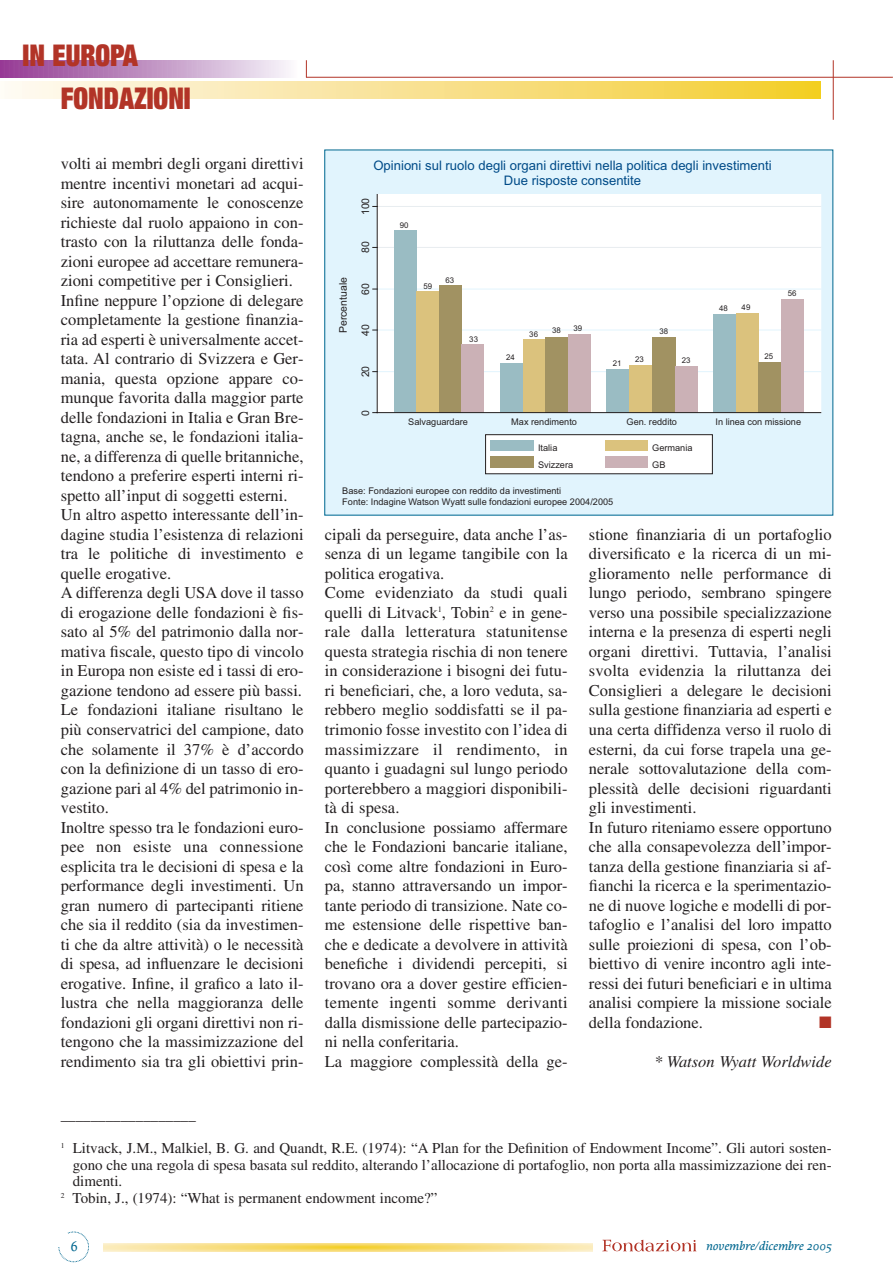
<style>
.page{position:relative;width:893px;height:1285px;background:#fff}
.page>*{position:absolute;margin:0;border:0;box-sizing:border-box;transform-origin:0 0}
.t1{font:900 expanded 30px "Helvetica Neue";color:#b23427;scale:.88 1}
.t2{font:16.5px/19.5px "Times";color:#231f20}
.t3{font:italic 16.5px "Times";color:#231f20}
.t4{font:16.5px "Zapf Dingbats ITC";color:#b23427}
.t5{font:15px "Times";color:#231f20}
.t6{font:500 15px "Proforma";color:#00678f}
.t7{font:13.2px/15.8px "Arial";color:#004b88;text-align:center}
.t8{font:italic 500 12.75px "Proforma";color:#00678f}
.t9{font:10.5px "Arial";color:#231f20}
.t10{font:9.15px/17.1px "Arial";color:#231f20}
.t11{font:7.8px "Arial";color:#231f20}
</style>
<div class="page">
<hr style="left:306px;top:77px;width:587px;height:1px;background:#b23427">
<hr style="left:833px;top:60px;width:1px;height:60px;background:#b23427">
<svg style="left:0;top:60px;width:821px;height:38px"></svg>
<svg style="left:104px;top:1243px;width:489px;height:8px;background:#f8df87"></svg>
<svg style="left:58px;top:1231px;width:31px;height:30px"></svg>
<svg style="left:602px;top:1239px;width:94px;height:12px"></svg>
<div style="left:325px;top:150px;width:508px;height:365px;background:#e1f4fd"></div>
<div style="left:377px;top:194px;width:444px;height:218px;background:#fff"></div>
<hr style="left:377px;top:371px;width:444px;height:1px;background:#e1f4fd">
<hr style="left:377px;top:329px;width:444px;height:1px;background:#e1f4fd">
<hr style="left:377px;top:288px;width:444px;height:1px;background:#e1f4fd">
<hr style="left:377px;top:247px;width:444px;height:1px;background:#e8edf0">
<hr style="left:377px;top:206px;width:444px;height:1px;background:#e8edf0">
<div style="left:394px;top:230px;width:22px;height:182px;background:#9abcc3"></div>
<div style="left:416px;top:291px;width:23px;height:121px;background:#dbc27d"></div>
<div style="left:439px;top:285px;width:23px;height:127px;background:#a19262"></div>
<div style="left:462px;top:344px;width:22px;height:68px;background:#cbb1b6"></div>
<div style="left:500px;top:363px;width:23px;height:49px;background:#9abcc3"></div>
<div style="left:523px;top:339px;width:22px;height:73px;background:#dbc27d"></div>
<div style="left:545px;top:336px;width:24px;height:76px;background:#a19262"></div>
<div style="left:569px;top:334px;width:22px;height:78px;background:#cbb1b6"></div>
<div style="left:606px;top:369px;width:23px;height:43px;background:#9abcc3"></div>
<div style="left:629px;top:365px;width:23px;height:47px;background:#dbc27d"></div>
<div style="left:652px;top:337px;width:23px;height:75px;background:#a19262"></div>
<div style="left:675px;top:366px;width:22px;height:46px;background:#cbb1b6"></div>
<div style="left:713px;top:314px;width:23px;height:98px;background:#9abcc3"></div>
<div style="left:736px;top:313px;width:22px;height:99px;background:#dbc27d"></div>
<div style="left:758px;top:362px;width:24px;height:50px;background:#a19262"></div>
<div style="left:782px;top:299px;width:22px;height:113px;background:#cbb1b6"></div>
<hr style="left:377px;top:194px;width:1px;height:218px;background:#231f20">
<hr style="left:377px;top:412px;width:444px;height:1px;background:#231f20">
<div style="left:486px;top:434px;width:226px;height:39px;background:#fff"></div>
<div style="left:485px;top:434px;width:228px;height:40px;border:1px solid #231f20"></div>
<div style="left:490px;top:440px;width:43px;height:11px;background:#9abcc3"></div>
<div style="left:605px;top:440px;width:42px;height:11px;background:#dbc27d"></div>
<div style="left:490px;top:456px;width:43px;height:12px;background:#a19262"></div>
<div style="left:605px;top:456px;width:42px;height:12px;background:#cbb1b6"></div>
<h1 class="t1" style="left:23px;top:45px;width:133px">IN EUROPA</h1>
<h1 class="t1" style="left:61px;top:87px;width:149px">FONDAZIONI</h1>
<p class="t2" style="left:61px;top:155px;width:244px">volti ai membri degli organi direttivi mentre incentivi monetari ad acqui&shy;sire autonomamente le conoscenze richieste dal ruolo appaiono in con&shy;trasto con la riluttanza delle fonda&shy;zioni europee ad accettare remunera&shy;zioni competitive per i Consiglieri.<br>Infine neppure l’opzione di delegare completamente la gestione finanzia&shy;ria ad esperti è universalmente accet&shy;tata. Al contrario di Svizzera e Ger&shy;mania, questa opzione appare co&shy;munque favorita dalla maggior parte delle fondazioni in Italia e Gran Bre&shy;tagna, anche se, le fondazioni italia&shy;ne, a differenza di quelle britanniche, tendono a preferire esperti interni ri&shy;spetto all’input di soggetti esterni.<br>Un altro aspetto interessante dell’in&shy;dagine studia l’esistenza di relazioni tra le politiche di investimento e quelle erogative.<br>A differenza degli USA dove il tasso di erogazione delle fondazioni è fis&shy;sato al 5% del patrimonio dalla nor&shy;mativa fiscale, questo tipo di vincolo in Europa non esiste ed i tassi di ero&shy;gazione tendono ad essere più bassi.<br>Le fondazioni italiane risultano le più conservatrici del campione, dato che solamente il 37% è d’accordo con la definizione di un tasso di ero&shy;gazione pari al 4% del patrimonio in&shy;vestito.<br>Inoltre spesso tra le fondazioni euro&shy;pee non esiste una connessione esplicita tra le decisioni di spesa e la performance degli investimenti. Un gran numero di partecipanti ritiene che sia il reddito (sia da investimen&shy;ti che da altre attività) o le necessità di spesa, ad influenzare le decisioni erogative. Infine, il grafico a lato il&shy;lustra che nella maggioranza delle fondazioni gli organi direttivi non ri&shy;tengono che la massimizzazione del rendimento sia tra gli obiettivi prin-</p>
<p class="t7" style="left:373px;top:158px;width:400px">Opinioni sul ruolo degli organi direttivi nella politica degli investimenti<br>Due risposte consentite</p>
<p class="t9" style="left:339px;top:333px;width:57px;rotate:-90deg">Percentuale</p>
<p class="t9" style="left:362px;top:215px;width:19px;rotate:-90deg">100</p>
<p class="t9" style="left:362px;top:253px;width:13px;rotate:-90deg">80</p>
<p class="t9" style="left:362px;top:295px;width:13px;rotate:-90deg">60</p>
<p class="t9" style="left:362px;top:336px;width:13px;rotate:-90deg">40</p>
<p class="t9" style="left:362px;top:377px;width:13px;rotate:-90deg">20</p>
<p class="t9" style="left:362px;top:415px;width:7px;rotate:-90deg">0</p>
<p class="t11" style="left:400px;top:222px;width:10px">90</p>
<p class="t11" style="left:423px;top:283px;width:10px">59</p>
<p class="t11" style="left:445px;top:277px;width:10px">63</p>
<p class="t11" style="left:469px;top:336px;width:10px">33</p>
<p class="t10" style="left:408px;top:414px;width:61px">Salvaguardare</p>
<p class="t11" style="left:506px;top:354px;width:10px">24</p>
<p class="t11" style="left:529px;top:331px;width:10px">36</p>
<p class="t11" style="left:552px;top:328px;width:10px">38</p>
<p class="t11" style="left:573px;top:325px;width:10px">39</p>
<p class="t11" style="left:613px;top:360px;width:10px">21</p>
<p class="t11" style="left:635px;top:357px;width:10px">23</p>
<p class="t11" style="left:659px;top:328px;width:10px">38</p>
<p class="t11" style="left:682px;top:357px;width:10px">23</p>
<p class="t11" style="left:719px;top:305px;width:10px">48</p>
<p class="t11" style="left:742px;top:304px;width:10px">49</p>
<p class="t11" style="left:788px;top:290px;width:10px">56</p>
<p class="t11" style="left:764px;top:353px;width:10px">25</p>
<p class="t10" style="left:511px;top:414px;width:67px">Max rendimento</p>
<p class="t10" style="left:626px;top:414px;width:52px">Gen. reddito</p>
<p class="t10" style="left:715px;top:414px;width:87px">In linea con missione</p>
<p class="t10" style="left:538px;top:439px;width:37px">Italia<br>Svizzera</p>
<p class="t10" style="left:652px;top:439px;width:42px">Germania<br>GB</p>
<p class="t10" style="left:342px;top:486px;width:272px;line-height:11.1px">Base: Fondazioni europee con reddito da investimenti<br>Fonte: Indagine Watson Wyatt sulle fondazioni europee 2004/2005</p>
<p class="t2" style="left:325px;top:526px;width:244px">cipali da perseguire, data anche l’as&shy;senza di un legame tangibile con la politica erogativa.<br>Come evidenziato da studi quali quelli di Litvack<sup>1</sup>, Tobin<sup>2</sup> e in gene&shy;rale dalla letteratura statunitense questa strategia rischia di non tenere in considerazione i bisogni dei futu&shy;ri beneficiari, che, a loro veduta, sa&shy;rebbero meglio soddisfatti se il pa&shy;trimonio fosse investito con l’idea di massimizzare il rendimento, in quanto i guadagni sul lungo periodo porterebbero a maggiori disponibili&shy;tà di spesa.<br>In conclusione possiamo affermare che le Fondazioni bancarie italiane, così come altre fondazioni in Euro&shy;pa, stanno attraversando un impor&shy;tante periodo di transizione. Nate co&shy;me estensione delle rispettive ban&shy;che e dedicate a devolvere in attività benefiche i dividendi percepiti, si trovano ora a dover gestire efficien&shy;temente ingenti somme derivanti dalla dismissione delle partecipazio&shy;ni nella conferitaria.<br>La maggiore complessità della ge-</p>
<p class="t2" style="left:589px;top:526px;width:244px">stione finanziaria di un portafoglio diversificato e la ricerca di un mi&shy;glioramento nelle performance di lungo periodo, sembrano spingere verso una possibile specializzazione interna e la presenza di esperti negli organi direttivi. Tuttavia, l’analisi svolta evidenzia la riluttanza dei Consiglieri a delegare le decisioni sulla gestione finanziaria ad esperti e una certa diffidenza verso il ruolo di esterni, da cui forse trapela una ge&shy;nerale sottovalutazione della com&shy;plessità delle decisioni riguardanti gli investimenti.<br>In futuro riteniamo essere opportuno che alla consapevolezza dell’impor&shy;tanza della gestione finanziaria si af&shy;fianchi la ricerca e la sperimentazio&shy;ne di nuove logiche e modelli di por&shy;tafoglio e l’analisi del loro impatto sulle proiezioni di spesa, con l’ob&shy;biettivo di venire incontro agli inte&shy;ressi dei futuri beneficiari e in ultima analisi compiere la missione sociale della fondazione.</p>
<p class="t4" style="left:819px;top:1015px;width:14px">■</p>
<p class="t3" style="left:654px;top:1054px;width:179px">* Watson Wyatt Worldwide</p>
<p class="t5" style="left:61px;top:1109px;width:137px">__________________</p>
<p class="t5" style="left:61px;top:1142px;width:772px"><sup>1</sup> Litvack, J.M., Malkiel, B. G. and Quandt, R.E. (1974): “A Plan for the Definition of Endowment Income”. Gli autori sosten-</p>
<p class="t5" style="left:73px;top:1159px;width:760px">gono che una regola di spesa basata sul reddito, alterando l’allocazione di portafoglio, non porta alla massimizzazione dei ren-</p>
<p class="t5" style="left:73px;top:1175px;width:51px">dimenti.</p>
<p class="t5" style="left:61px;top:1192px;width:378px"><sup>2</sup> Tobin, J., (1974): “What is permanent endowment income?”</p>
<p class="t6" style="left:70px;top:1240px;width:9px">6</p>
<p class="t8" style="left:706px;top:1240px;width:127px">novembre/dicembre 2005</p>
</div>
